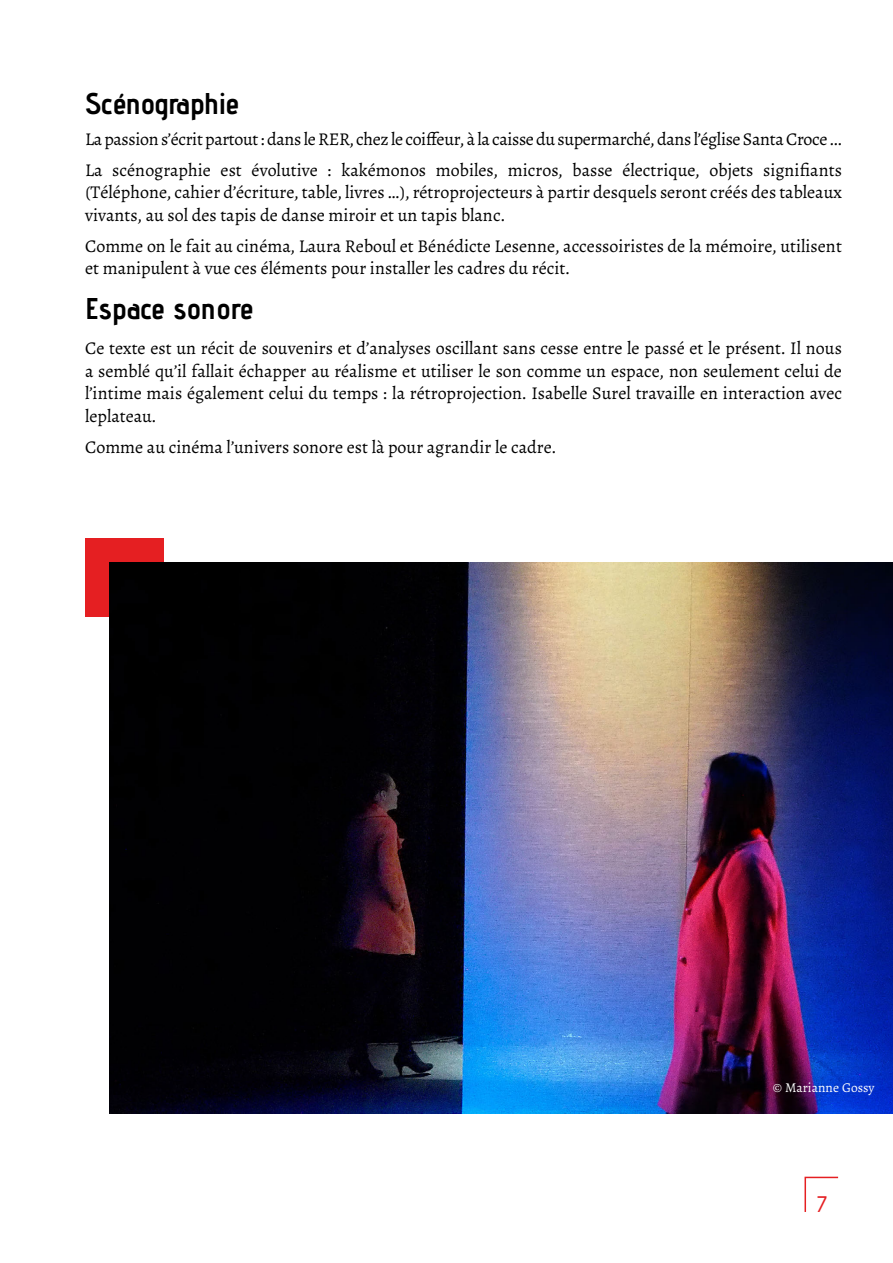
<style>
.page{position:relative;width:893px;height:1263px;background:#fff}
.page>*{position:absolute;margin:0;border:0;box-sizing:border-box;transform-origin:0 0}
.t1{font:700 30px "Advent Pro";letter-spacing:-.02em;color:#000}
.t2{font:700 30px "Advent Pro";color:#000}
.t3{font:500 22.5px "Advent Pro";color:#e51f22}
.t4{font:18px/22.5px "Alegreya";color:#000}
.t5{font:13.5px "Alegreya";color:#fff}
</style>
<div class="page">
<svg style="left:804px;top:1176px;width:35px;height:36px"></svg>
<div style="left:85px;top:538px;width:79px;height:78px;background:#e51f22"></div>
<img style="left:109px;top:562px;width:784px;height:551px">
<h1 class="t1" style="left:85px;top:85px;width:156px">Scénographie</h1>
<p class="t4" style="left:85px;top:124px;width:758px;line-height:31px">La passion s’écrit partout : dans le RER, chez le coiffeur, à la caisse du supermarché, dans l’église Santa Croce ...<br>La scénographie est évolutive : kakémonos mobiles, micros, basse électrique, objets signifiants</p>
<p class="t4" style="left:85px;top:181px;width:758px">(Téléphone, cahier d’écriture, table, livres …), rétroprojecteurs à partir desquels seront créés des tableaux vivants, au sol des tapis de danse miroir et un tapis blanc.</p>
<p class="t4" style="left:85px;top:235px;width:758px">Comme on le fait au cinéma, Laura Reboul et Bénédicte Lesenne, accessoiristes de la mémoire, utilisent et manipulent à vue ces éléments pour installer les cadres du récit.</p>
<h1 class="t2" style="left:85px;top:290px;width:170px">Espace sonore</h1>
<p class="t4" style="left:85px;top:337px;width:758px;text-align:justify">Ce texte est un récit de souvenirs et d’analyses oscillant sans cesse entre le passé et le présent. Il nous a semblé qu’il fallait échapper au réalisme et utiliser le son comme un espace, non seulement celui de l’intime mais également celui du temps : la rétroprojection. Isabelle Surel travaille en interaction avec leplateau.</p>
<p class="t4" style="left:85px;top:436px;width:472px">Comme au cinéma l’univers sonore est là pour agrandir le cadre.</p>
<p class="t5" style="left:773px;top:1079px;width:103px">© Marianne Gossy</p>
<p class="t3" style="left:817px;top:1190px;width:11px">7</p>
</div>
